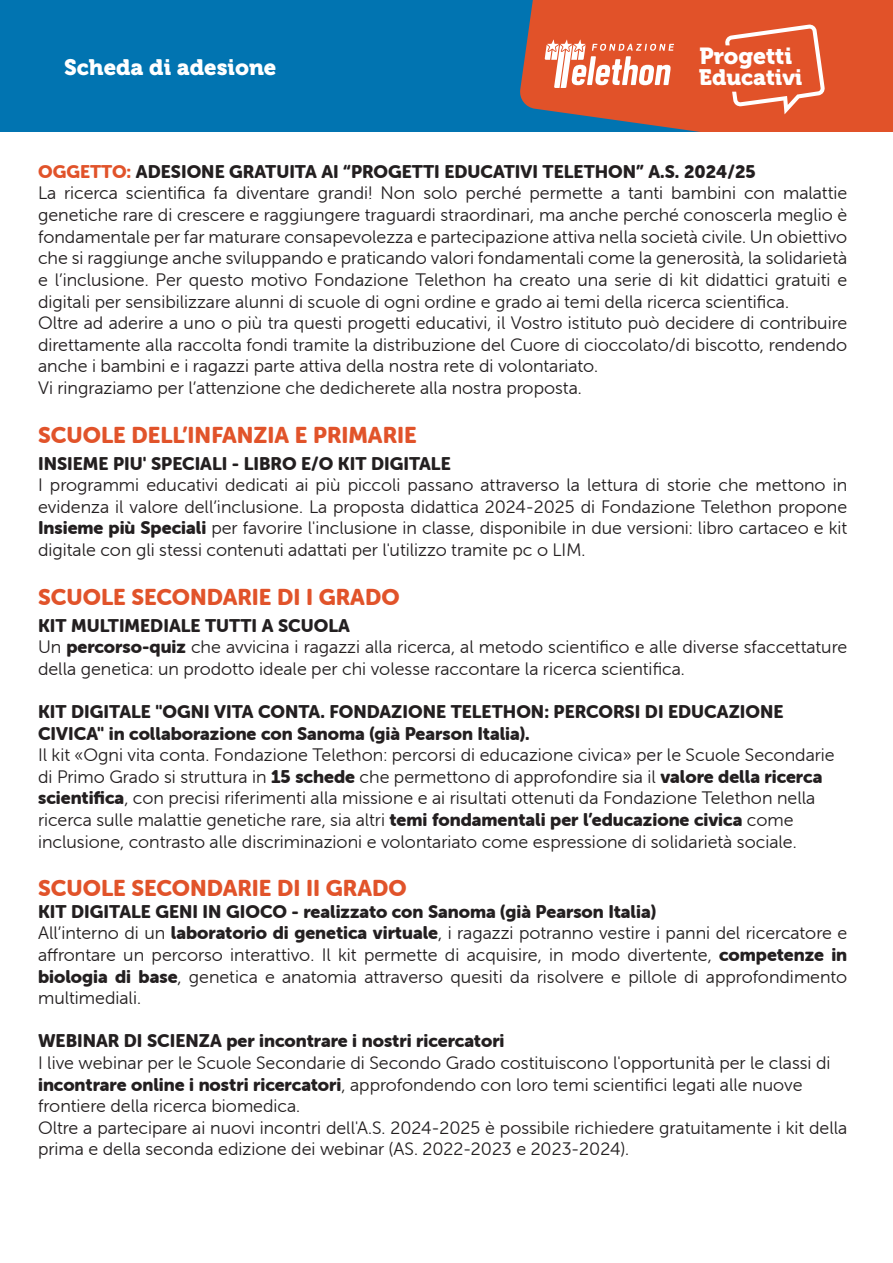
<style>
.page{position:relative;width:893px;height:1263px;background:#fff}
.page>*{position:absolute;margin:0;border:0;box-sizing:border-box;transform-origin:0 0}
.t1{font:23.1px "Museo 900";color:#fff}
.t2{font:22.5px "Museo Sans Rounded 900";color:#e1532a}
.t3{font:22.2px "Museo 900";color:#fff}
.t4{font:18px/21.6px "Museo Sans Rounded 300";color:#231f20}
.t5{font:18px/21.6px "Museo Sans Rounded 900";color:#231f20}
.s1{color:#e1532a}
.s2{font-family:"Museo Sans Rounded 900"}
</style>
<div class="page">
<div style="left:0;top:0;width:893px;height:132px;background:#0174b1"></div>
<svg style="left:520px;top:0;width:373px;height:132px;background:#cc5535"></svg>
<svg style="left:545px;top:39px;width:129px;height:49px;background:#ec937a"></svg>
<svg style="left:725px;top:24px;width:100px;height:90px;background:#e46642"></svg>
<p class="t3" style="left:64px;top:54px;width:214px">Scheda di adesione</p>
<p class="t1" style="left:699px;top:43px;width:94px">Progetti</p>
<p class="t3" style="left:699px;top:65px;width:105px">Educativi</p>
<p class="t5" style="left:38px;top:161px;width:719px"><span class="s1">OGGETTO:</span> ADESIONE GRATUITA AI “PROGETTI EDUCATIVI TELETHON” A.S. 2024/25</p>
<p class="t4" style="left:38px;top:183px;width:811px">La ricerca scientifica fa diventare grandi! Non solo perché permette a tanti bambini con malattie genetiche rare di crescere e raggiungere traguardi straordinari, ma anche perché conoscerla meglio è fondamentale per far maturare consapevolezza e partecipazione attiva nella società civile. Un obiettivo che si raggiunge anche sviluppando e praticando valori fondamentali come la generosità, la solidarietà e l’inclusione. Per questo motivo Fondazione Telethon ha creato una serie di kit didattici gratuiti e digitali per sensibilizzare alunni di scuole di ogni ordine e grado ai temi della ricerca scientifica.<br>Oltre ad aderire a uno o più tra questi progetti educativi, il Vostro istituto può decidere di contribuire direttamente alla raccolta fondi tramite la distribuzione del Cuore di cioccolato/di biscotto, rendendo anche i bambini e i ragazzi parte attiva della nostra rete di volontariato.<br>Vi ringraziamo per l’attenzione che dedicherete alla nostra proposta.</p>
<p class="t2" style="left:38px;top:422px;width:380px">SCUOLE DELL’INFANZIA E PRIMARIE</p>
<p class="t5" style="left:38px;top:452px;width:414px">INSIEME PIU' SPECIALI - LIBRO E/O KIT DIGITALE</p>
<p class="t4" style="left:38px;top:474px;width:811px;text-align:justify">I programmi educativi dedicati ai più piccoli passano attraverso la lettura di storie che mettono in evidenza il valore dell’inclusione. La proposta didattica 2024-2025 di Fondazione Telethon propone <span class="s2">Insieme più Speciali</span> per favorire l'inclusione in classe, disponibile in due versioni: libro cartaceo e kit digitale con gli stessi contenuti adattati per l'utilizzo tramite pc o LIM.</p>
<p class="t2" style="left:38px;top:584px;width:363px">SCUOLE SECONDARIE DI I GRADO</p>
<p class="t5" style="left:38px;top:614px;width:313px">KIT MULTIMEDIALE TUTTI A SCUOLA</p>
<p class="t4" style="left:38px;top:636px;width:811px">Un <span class="s2">percorso-quiz</span> che avvicina i ragazzi alla ricerca, al metodo scientifico e alle diverse sfaccettature della genetica: un prodotto ideale per chi volesse raccontare la ricerca scientifica.</p>
<p class="t5" style="left:38px;top:701px;width:747px">KIT DIGITALE "OGNI VITA CONTA. FONDAZIONE TELETHON: PERCORSI DI EDUCAZIONE<br>CIVICA" in collaborazione con Sanoma (già Pearson Italia).</p>
<p class="t4" style="left:38px;top:744px;width:798px">Il kit «Ogni vita conta. Fondazione Telethon: percorsi di educazione civica» per le Scuole Secondarie di Primo Grado si struttura in <span class="s2">15 schede</span> che permettono di approfondire sia il <span class="s2">valore della ricerca scientifica</span>, con precisi riferimenti alla missione e ai risultati ottenuti da Fondazione Telethon nella ricerca sulle malattie genetiche rare, sia altri <span class="s2">temi fondamentali per l’educazione civica</span> come inclusione, contrasto alle discriminazioni e volontariato come espressione di solidarietà sociale.</p>
<p class="t2" style="left:38px;top:875px;width:370px">SCUOLE SECONDARIE DI II GRADO</p>
<p class="t5" style="left:38px;top:901px;width:620px">KIT DIGITALE GENI IN GIOCO - realizzato con Sanoma (già Pearson Italia)</p>
<p class="t4" style="left:38px;top:922px;width:811px;text-align:justify">All’interno di un <span class="s2">laboratorio di genetica virtuale</span>, i ragazzi potranno vestire i panni del ricercatore e affrontare un percorso interattivo. Il kit permette di acquisire, in modo divertente, <span class="s2">competenze in biologia di base</span>, genetica e anatomia attraverso quesiti da risolvere e pillole di approfondimento multimediali.</p>
<p class="t5" style="left:38px;top:1030px;width:468px">WEBINAR DI SCIENZA per incontrare i nostri ricercatori</p>
<p class="t4" style="left:38px;top:1052px;width:811px">I live webinar per le Scuole Secondarie di Secondo Grado costituiscono l'opportunità per le classi di <span class="s2">incontrare online i nostri ricercatori</span>, approfondendo con loro temi scientifici legati alle nuove frontiere della ricerca biomedica.<br>Oltre a partecipare ai nuovi incontri dell'A.S. 2024-2025 è possibile richiedere gratuitamente i kit della prima e della seconda edizione dei webinar (AS. 2022-2023 e 2023-2024).</p>
</div>
